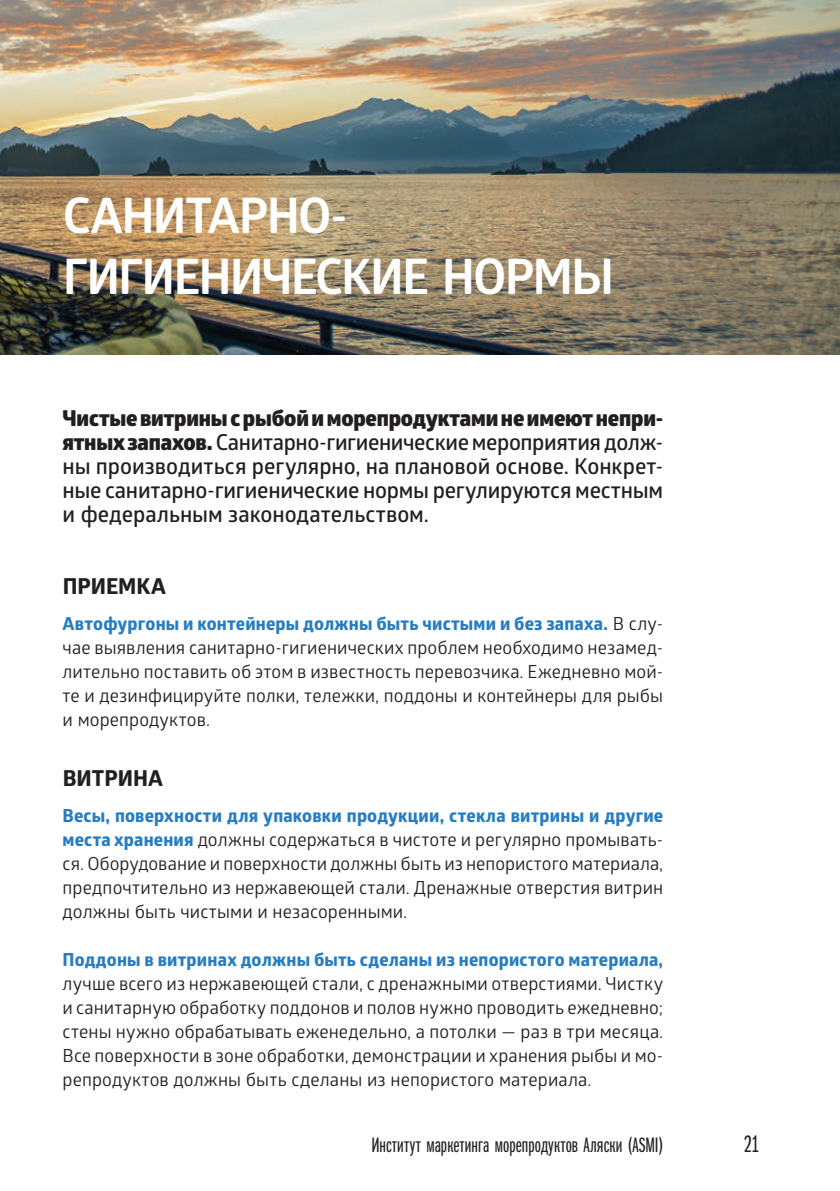
<style>
.page{position:relative;width:840px;height:1191px;background:#fff}
.page>*{position:absolute;margin:0;border:0;box-sizing:border-box;transform-origin:0 0}
.Section_Title{font:700 49px/60.8px "Glober";letter-spacing:-.04em;color:#fff}
.t1{font:24px "Franklin Gothic Book X Cmp ITC";color:#231f20}
.Lead{font:600 22px/24px "Glober";letter-spacing:-.005em;color:#231f20;text-align:justify}
.t2{font:700 22px "Globerx";color:#231f20}
.t3{font:21px "Franklin Gothic Book X Cmp ITC";letter-spacing:.005em;color:#231f20}
.Text_Right_Page{font:18px/24px "Glober";letter-spacing:.005em;color:#231f20;text-align:justify}
.Text{font:18px/24px "Glober";letter-spacing:.005em;color:#231f20;text-align:justify}
.s1{font-weight:800}
.s2{font-family:"Globerx";font-weight:700;color:#277dc1}
</style>
<div class="page">
<img style="left:0;top:0;width:839px;height:354px">
<p class="Section_Title" style="left:63px;top:185px;width:553px">САНИТАРНО-<br>ГИГИЕНИЧЕСКИЕ НОРМЫ</p>
<p class="Lead" style="left:63px;top:406px;width:602px"><span class="s1">Чистые витрины срыбой иморепродуктами неимеют непри&shy;ятных запахов.</span> Санитарно-гигиенические мероприятия долж&shy;ны производиться регулярно, на плановой основе. Конкрет&shy;ные санитарно-гигиенические нормы регулируются местным и федеральным законодательством.</p>
<p class="t2" style="left:63px;top:570px;width:105px">ПРИЕМКА</p>
<p class="Text_Right_Page" style="left:63px;top:611px;width:602px"><span class="s2">Автофургоны и контейнеры должны быть чистыми и без запаха.</span> В слу&shy;чае выявления санитарно-гигиенических проблем необходимо незамед&shy;лительно поставить об этом в известность перевозчика. Ежедневно мой&shy;те и дезинфицируйте полки, тележки, поддоны и контейнеры для рыбы и морепродуктов.</p>
<p class="t2" style="left:63px;top:762px;width:102px">ВИТРИНА</p>
<p class="Text_Right_Page" style="left:63px;top:803px;width:602px"><span class="s2">Весы, поверхности для упаковки продукции, стекла витрины и другие места хранения</span> должны содержаться в чистоте и регулярно промывать&shy;ся. Оборудование и поверхности должны быть из непористого материала, предпочтительно из нержавеющей стали. Дренажные отверстия витрин должны быть чистыми и незасоренными.</p>
<p class="Text" style="left:63px;top:947px;width:602px"><span class="s2">Поддоны в витринах должны быть сделаны из непористого материала, </span>лучше всего из нержавеющей стали, с дренажными отверстиями. Чистку и санитарную обработку поддонов и полов нужно проводить ежедневно; стены нужно обрабатывать еженедельно, а потолки — раз в три месяца.<br>Все поверхности в зоне обработки, демонстрации и хранения рыбы и мо&shy;репродуктов должны быть сделаны из непористого материала.</p>
<p class="t3" style="left:371px;top:1133px;width:293px">Институт маркетинга морепродуктов Аляски (ASMI)</p>
<h2 class="t1" style="left:743px;top:1130px;width:17px">21</h2>
</div>
